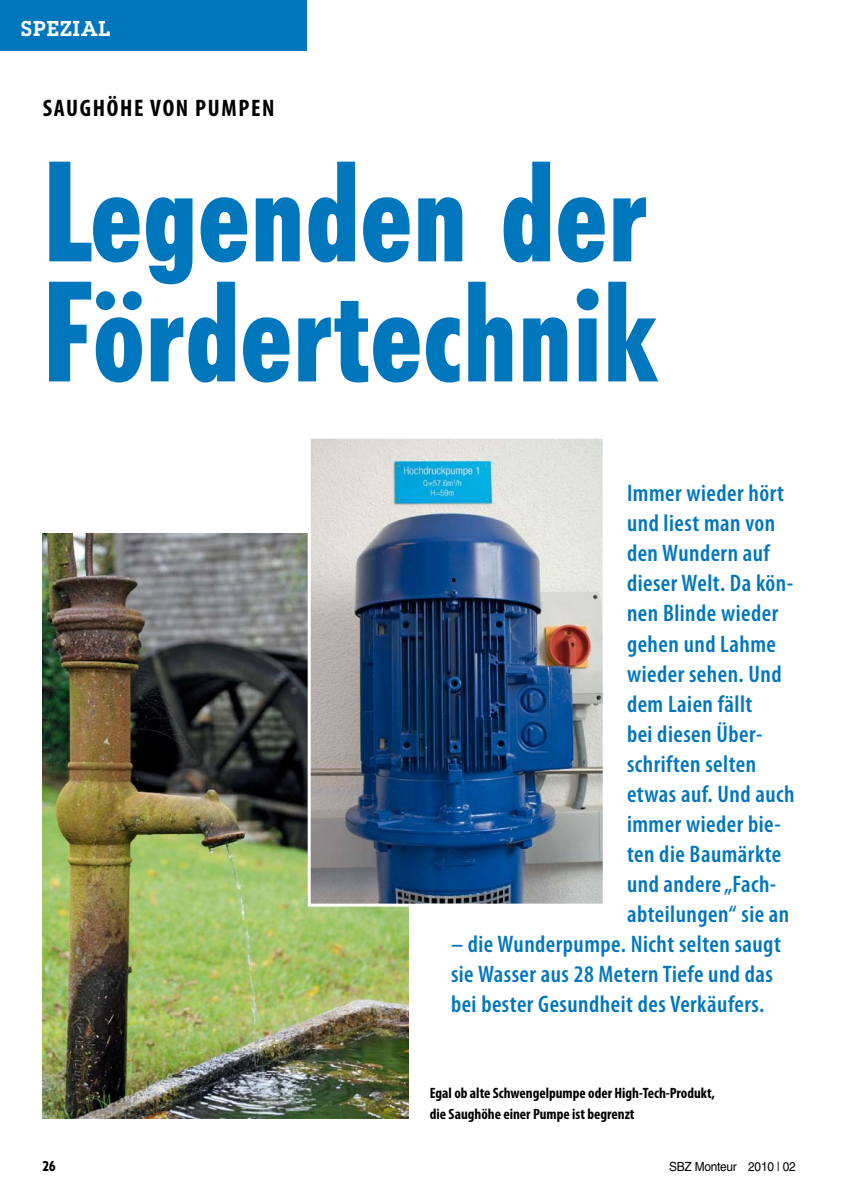
<style>
.page{position:relative;width:851px;height:1204px;background:#fff}
.page>*{position:absolute;margin:0;border:0;box-sizing:border-box;transform-origin:0 0}
.t1{font:800 condensed 135px/120px "Tempo Std";color:#0076bd}
.t2{font:600 condensed 24px/30px "Myriad Pro";letter-spacing:.02em;color:#0076bd}
.t3{font:700 condensed 24px "Myriad Pro";letter-spacing:.07em;color:#000}
.t4{font:600 21px "Lubalin Graph Std";letter-spacing:.05em;color:#fff}
.t5{font:700 condensed 15px/21.3px "Myriad Pro";color:#000}
.t6{font:800 condensed 13.5px "Tempo Std";color:#000}
.t7{font:12.6px "Helvetica LT Std";letter-spacing:-.02em;color:#000;scale:.94 1}
</style>
<div class="page">
<div style="left:0;top:0;width:306px;height:51px;background:#0076bd"></div>
<img style="left:43px;top:534px;width:365px;height:584px">
<img style="left:311px;top:439px;width:290px;height:463px">
<div style="left:307px;top:435px;width:298px;height:471px;border:3px solid #fff"></div>
<p class="t4" style="left:21px;top:15px;width:91px">SPEZIAL</p>
<p class="t3" style="left:43px;top:93px;width:233px">Saughöhe von Pumpen</p>
<h1 class="t1" style="left:43px;top:151px;width:614px">Legenden der<br>Fördertechnik</h1>
<p class="t2" style="left:627px;top:478px;width:169px">Immer wieder hört und liest man von den Wundern auf dieser Welt. Da kön&shy;nen Blinde wieder gehen und Lahme wieder sehen. Und dem Laien fällt<br>bei diesen Über&shy;schriften selten etwas auf. Und auch immer wieder bie&shy;ten die Baumärkte und andere „Fach&shy;abteilungen“ sie an</p>
<p class="t2" style="left:451px;top:928px;width:331px">– die Wunderpumpe. Nicht selten saugt sie Wasser aus 28 Metern Tiefe und das bei bester Gesundheit des Verkäufers.</p>
<p class="t5" style="left:429px;top:1081px;width:287px">Egal ob alte Schwengelpumpe oder High-Tech-Produkt, die Saughöhe einer Pumpe ist begrenzt</p>
<p class="t6" style="left:43px;top:1157px;width:14px">26</p>
<p class="t7" style="left:669px;top:1158px;width:136px">SBZ Monteur 2010 | 02</p>
</div>
